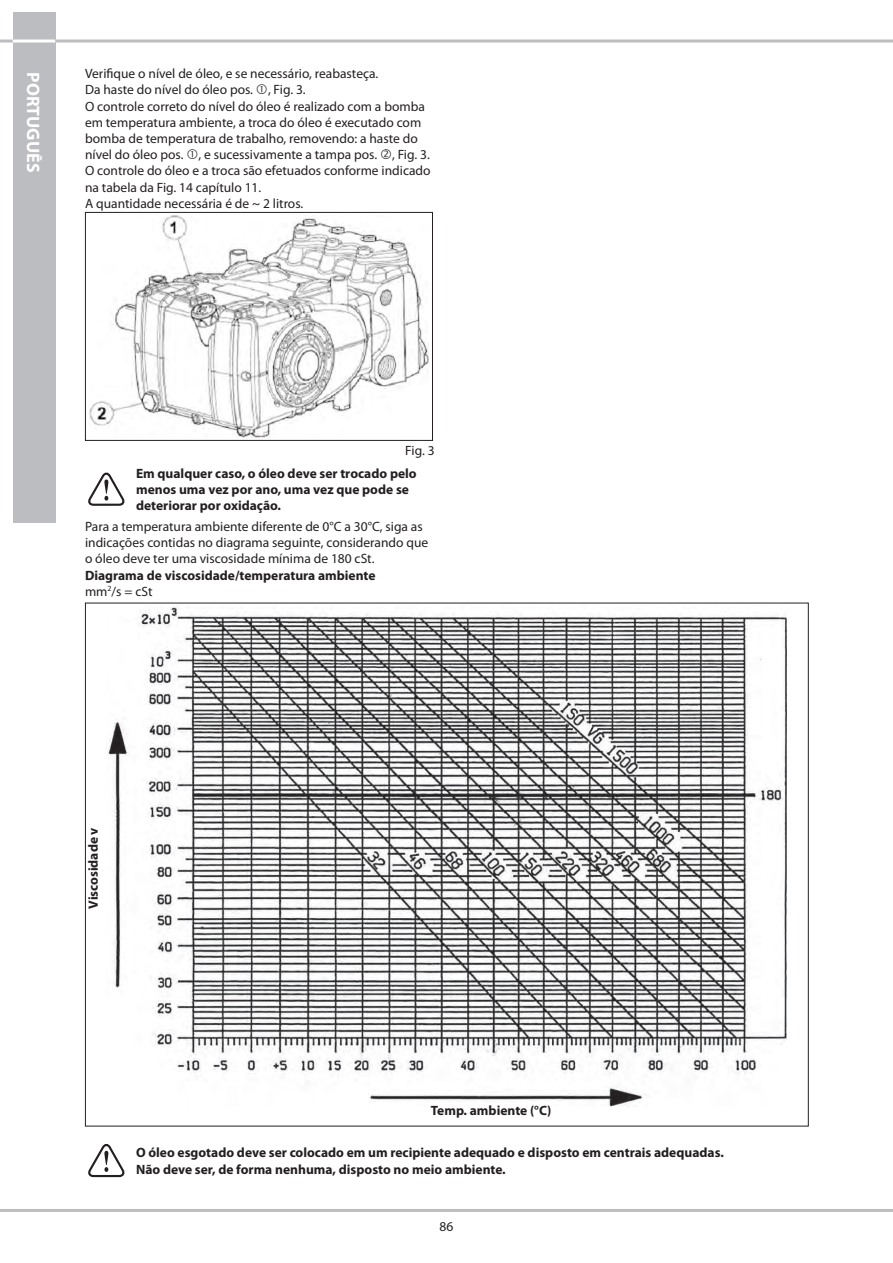
<style>
.page{position:relative;width:893px;height:1263px;background:#fff}
.page>*{position:absolute;margin:0;border:0;box-sizing:border-box;transform-origin:0 0}
.t1{font:700 18px "Myriad Pro";color:#fff}
.Corpo{font:13.5px/16.2px "Myriad Pro";color:#231f20}
.Corpo_Grassetto{font:700 13.5px/16.2px "Myriad Pro";color:#231f20}
</style>
<div class="page">
<hr style="left:0;top:40px;width:893px;height:3px;background:#bcbdc0">
<div style="left:13px;top:13px;width:42px;height:510px;background:#bcbdc0"></div>
<hr style="left:13px;top:40px;width:42px;height:3px;background:#fff">
<hr style="left:0;top:1209px;width:893px;height:3px;background:#bcbdc0">
<img style="left:90px;top:215px;width:338px;height:223px">
<div style="left:85px;top:212px;width:348px;height:229px;border:1px solid #231f20"></div>
<svg style="left:88px;top:473px;width:36px;height:33px"></svg>
<img style="left:108px;top:607px;width:679px;height:500px">
<svg style="left:88px;top:1144px;width:36px;height:33px"></svg>
<h1 class="t1" style="left:45px;top:72px;width:102px;rotate:90deg">PORTUGUÊS</h1>
<p class="Corpo" style="left:85px;top:65px;width:295px">Verifique o nível de óleo, e se necessário, reabasteça.</p>
<p class="Corpo" style="left:85px;top:82px;width:222px">Da haste do nível do óleo pos. , Fig. 3.</p>
<p class="Corpo" style="left:85px;top:98px;width:346px">O controle correto do nível do óleo é realizado com a bomba em temperatura ambiente, a troca do óleo é executado com bomba de temperatura de trabalho, removendo: a haste do nível do óleo pos. , e sucessivamente a tampa pos. , Fig. 3.</p>
<p class="Corpo" style="left:85px;top:163px;width:347px">O controle do óleo e a troca são efetuados conforme indicado na tabela da Fig. 14 capítulo 11.</p>
<p class="Corpo" style="left:85px;top:195px;width:220px">A quantidade necessária é de ~ 2 litros.</p>
<p class="Corpo" style="left:405px;top:442px;width:31px">Fig. 3</p>
<p class="Corpo_Grassetto" style="left:136px;top:465px;width:282px">Em qualquer caso, o óleo deve ser trocado pelo menos uma vez por ano, uma vez que pode se deteriorar por oxidação.</p>
<p class="Corpo" style="left:85px;top:518px;width:345px">Para a temperatura ambiente diferente de 0°C a 30°C, siga as indicações contidas no diagrama seguinte, considerando que o óleo deve ter uma viscosidade mínima de 180 cSt.</p>
<p class="Corpo_Grassetto" style="left:85px;top:566px;width:292px">Diagrama de viscosidade/temperatura ambiente</p>
<p class="Corpo" style="left:85px;top:583px;width:69px">mm<sup>2</sup>/s = cSt</p>
<p class="Corpo_Grassetto" style="left:85px;top:909px;width:83px;rotate:-90deg">Viscosidade v</p>
<p class="Corpo_Grassetto" style="left:431px;top:1101px;width:122px">Temp. ambiente (°C)</p>
<p class="Corpo_Grassetto" style="left:136px;top:1144px;width:589px">O óleo esgotado deve ser colocado em um recipiente adequado e disposto em centrais adequadas.</p>
<p class="Corpo_Grassetto" style="left:136px;top:1160px;width:371px">Não deve ser, de forma nenhuma, disposto no meio ambiente.</p>
<p class="Corpo" style="left:440px;top:1218px;width:15px">86</p>
</div>
